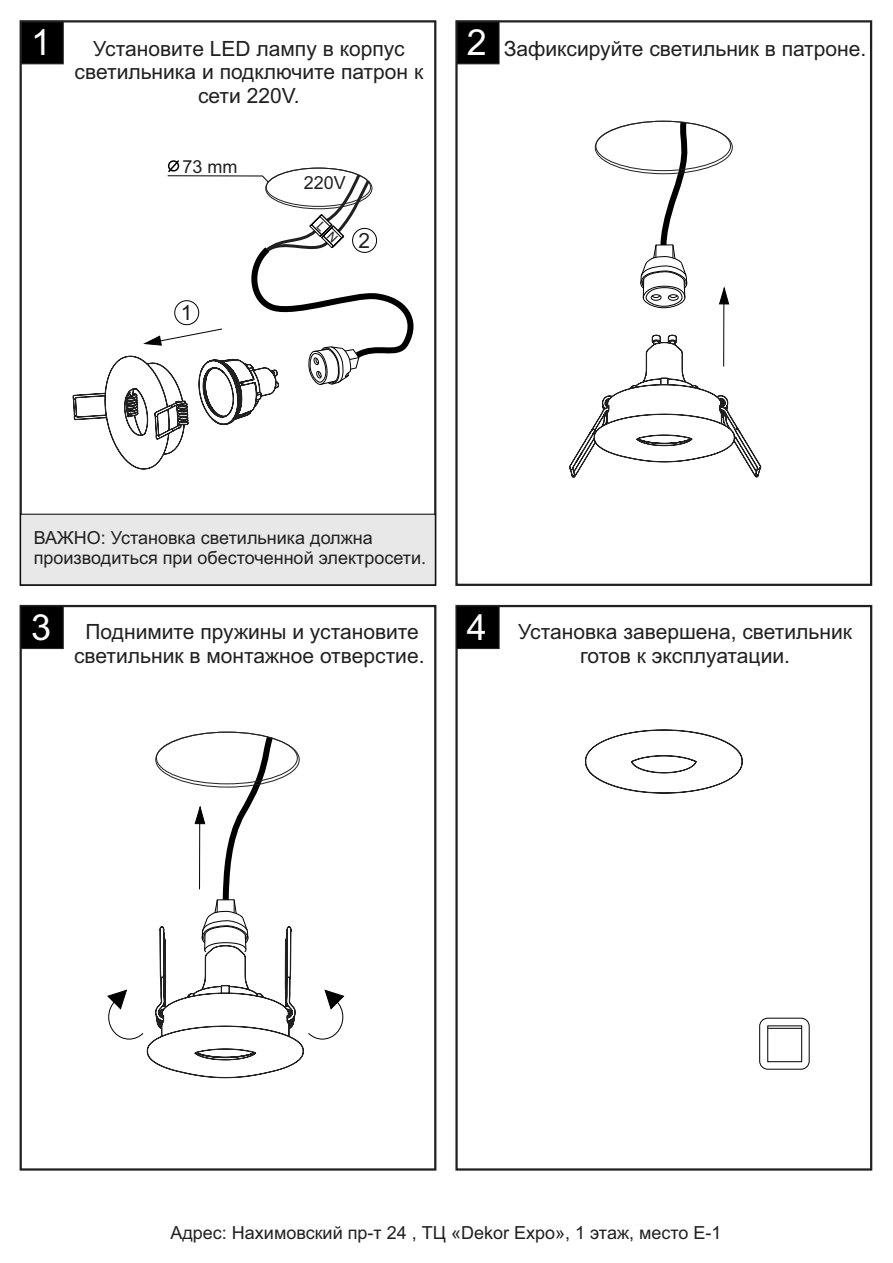
<style>
.page{position:relative;width:893px;height:1263px;background:#fff}
.page>*{position:absolute;margin:0;border:0;box-sizing:border-box;transform-origin:0 0}
.t1{font:36px "Arial";color:#fff}
.t2{font:21px/23.4px "Arial";color:#202020;text-align:center}
.t3{font:18px "Arial";color:#202020}
.s1{font-size:36px;color:#fff}
</style>
<div class="page">
<div style="left:20px;top:605px;width:416px;height:565px;border:2px solid #202020"></div>
<div style="left:455px;top:605px;width:417px;height:565px;border:2px solid #202020"></div>
<div style="left:456px;top:606px;width:43px;height:43px;background:#000;border:1px solid #202020"></div>
<div style="left:20px;top:606px;width:44px;height:43px;background:#000;border:1px solid #202020"></div>
<div style="left:759px;top:1018px;width:50px;height:51px;border:1px solid #000;border-radius:8px"></div>
<div style="left:767px;top:1025px;width:35px;height:37px;border:1px solid #000"></div>
<hr style="left:768px;top:1028px;width:34px;height:1px;background:#000">
<div style="left:20px;top:21px;width:44px;height:43px;background:#000;border:1px solid #202020"></div>
<div style="left:456px;top:21px;width:43px;height:43px;background:#000;border:1px solid #202020"></div>
<div style="left:455px;top:20px;width:417px;height:566px;border:2px solid #202020"></div>
<div style="left:20px;top:514px;width:416px;height:71px;background:#e8e8e8"></div>
<svg style="left:569px;top:120px;width:193px;height:358px"></svg>
<svg style="left:585px;top:729px;width:158px;height:65px"></svg>
<svg style="left:107px;top:731px;width:238px;height:348px"></svg>
<svg style="left:72px;top:160px;width:342px;height:310px"></svg>
<p class="t2" style="left:31px;top:37px;width:375px"><span class="s1">1</span> Установите LED лампу в корпус</p>
<h1 class="t1" style="left:467px;top:18px;width:22px">2</h1>
<p class="t2" style="left:75px;top:60px;width:350px">светильника и подключите патрон к сети 220V.</p>
<p class="t2" style="left:504px;top:37px;width:364px">Зафиксируйте светильник в патроне.</p>
<p class="t3" style="left:183px;top:154px;width:57px">73 mm</p>
<p class="t3" style="left:304px;top:170px;width:44px">220V</p>
<p class="t2" style="left:359px;top:228px;width:13px">2</p>
<p class="t2" style="left:181px;top:301px;width:13px">1</p>
<p class="t3" style="left:34px;top:526px;width:340px">ВАЖНО: Установка светильника должна</p>
<p class="t3" style="left:34px;top:546px;width:394px">производиться при обесточенной электросети.</p>
<h1 class="t1" style="left:31px;top:603px;width:22px">3</h1>
<h1 class="t1" style="left:467px;top:603px;width:22px">4</h1>
<p class="t2" style="left:74px;top:620px;width:352px">Поднимите пружины и установите светильник в монтажное отверстие.</p>
<p class="t2" style="left:518px;top:620px;width:335px">Установка завершена, светильник готов к эксплуатации.</p>
<p class="t3" style="left:170px;top:1220px;width:553px">Адрес: Нахимовский пр-т 24 , ТЦ «Dekor Expo», 1 этаж, место E-1</p>
</div>
